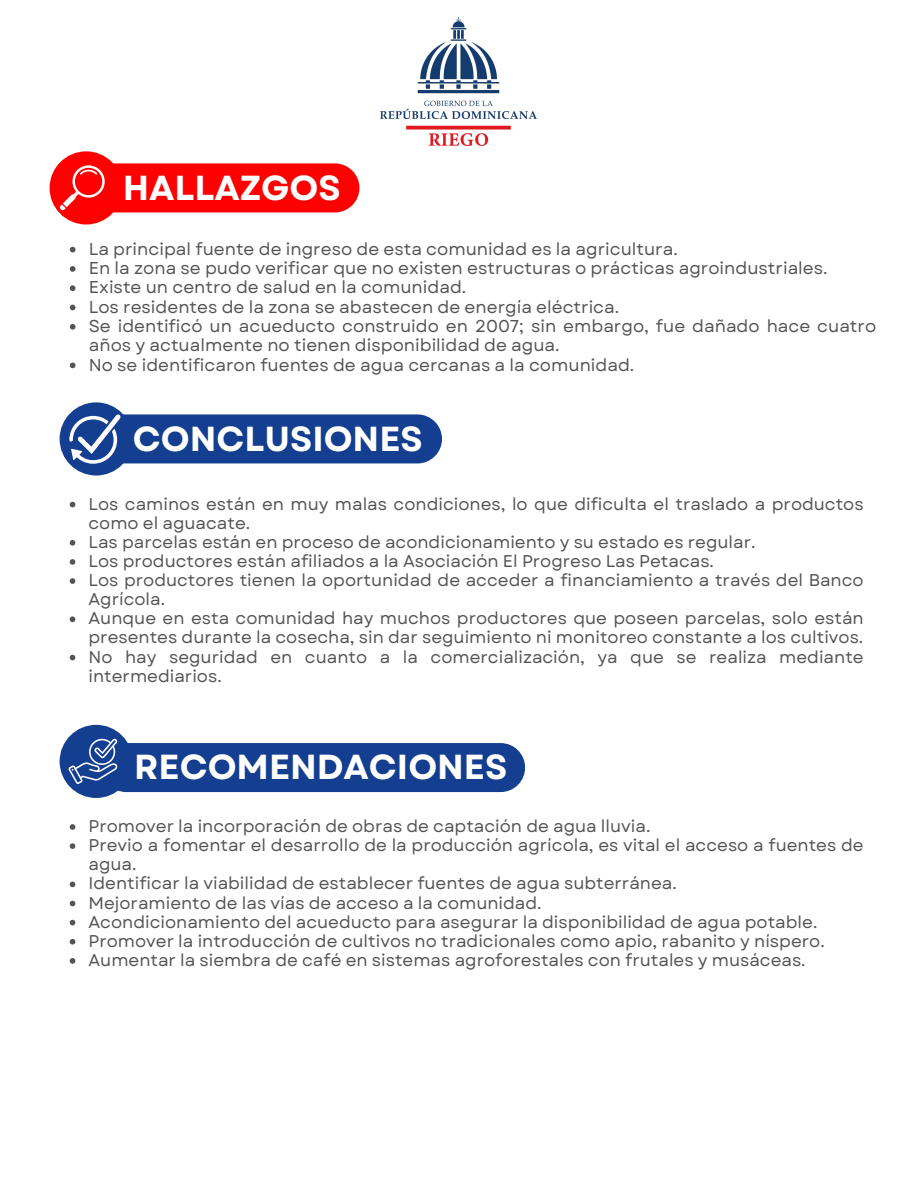
<style>
.page{position:relative;width:918px;height:1188px;background:#fff}
.page>*{position:absolute;margin:0;border:0;box-sizing:border-box;transform-origin:0 0}
.t1{font:700 34.65px "Garet";color:#fff}
.t2{font:17.1px/19.4px "Garet";color:#545454}
.t3{font:16.95px/19.2px "Garet";color:#545454}
</style>
<div class="page">
<img style="left:381px;top:17px;width:156px;height:129px">
<div style="left:50px;top:151px;width:73px;height:74px;background:#f00;border-radius:50%"></div>
<div style="left:83px;top:163px;width:276px;height:49px;background:#f00;border-radius:25px"></div>
<div style="left:60px;top:402px;width:73px;height:74px;background:#143e8f;border-radius:50%"></div>
<div style="left:93px;top:414px;width:349px;height:49px;background:#143e8f;border-radius:25px"></div>
<svg style="left:69px;top:414px;width:52px;height:50px"></svg>
<svg style="left:60px;top:165px;width:45px;height:45px"></svg>
<div style="left:60px;top:725px;width:73px;height:73px;background:#143e8f;border-radius:50%"></div>
<div style="left:102px;top:743px;width:423px;height:49px;background:#143e8f;border-radius:25px"></div>
<svg style="left:68px;top:739px;width:50px;height:45px"></svg>
<svg style="left:70px;top:247px;width:6px;height:5px"></svg>
<svg style="left:70px;top:266px;width:6px;height:6px"></svg>
<svg style="left:70px;top:285px;width:6px;height:6px"></svg>
<svg style="left:70px;top:305px;width:6px;height:5px"></svg>
<svg style="left:70px;top:324px;width:6px;height:6px"></svg>
<svg style="left:70px;top:363px;width:6px;height:5px"></svg>
<svg style="left:70px;top:502px;width:5px;height:5px"></svg>
<svg style="left:70px;top:540px;width:5px;height:6px"></svg>
<svg style="left:70px;top:559px;width:5px;height:6px"></svg>
<svg style="left:70px;top:578px;width:5px;height:6px"></svg>
<svg style="left:70px;top:616px;width:5px;height:6px"></svg>
<svg style="left:70px;top:655px;width:5px;height:5px"></svg>
<svg style="left:70px;top:824px;width:5px;height:6px"></svg>
<svg style="left:70px;top:843px;width:5px;height:6px"></svg>
<svg style="left:70px;top:882px;width:5px;height:5px"></svg>
<svg style="left:70px;top:901px;width:5px;height:5px"></svg>
<svg style="left:70px;top:920px;width:5px;height:5px"></svg>
<svg style="left:70px;top:939px;width:5px;height:6px"></svg>
<svg style="left:70px;top:958px;width:5px;height:6px"></svg>
<p class="t1" style="left:123px;top:163px;width:220px">HALLAZGOS</p>
<p class="t2" style="left:89px;top:239px;width:591px">La principal fuente de ingreso de esta comunidad es la agricultura.</p>
<p class="t2" style="left:89px;top:258px;width:740px">En la zona se pudo verificar que no existen estructuras o prácticas agroindustriales.</p>
<p class="t2" style="left:89px;top:278px;width:379px">Existe un centro de salud en la comunidad.</p>
<p class="t2" style="left:89px;top:297px;width:532px">Los residentes de la zona se abastecen de energía eléctrica.</p>
<p class="t2" style="left:89px;top:316px;width:789px">Se identificó un acueducto construido en 2007; sin embargo, fue dañado hace cuatro años y actualmente no tienen disponibilidad de agua.</p>
<p class="t2" style="left:89px;top:355px;width:547px">No se identificaron fuentes de agua cercanas a la comunidad.</p>
<h1 class="t1" style="left:133px;top:414px;width:291px">CONCLUSIONES</h1>
<h1 class="t3" style="left:89px;top:494px;width:777px">Los caminos están en muy malas condiciones, lo que dificulta el traslado a productos como el aguacate.</h1>
<p class="t3" style="left:89px;top:532px;width:669px">Las parcelas están en proceso de acondicionamiento y su estado es regular.</p>
<p class="t3" style="left:89px;top:552px;width:627px">Los productores están afiliados a la Asociación El Progreso Las Petacas.</p>
<p class="t3" style="left:89px;top:571px;width:777px">Los productores tienen la oportunidad de acceder a financiamiento a través del Banco<br>Agrícola.</p>
<p class="t3" style="left:89px;top:609px;width:777px">Aunque en esta comunidad hay muchos productores que poseen parcelas, solo están presentes durante la cosecha, sin dar seguimiento ni monitoreo constante a los cultivos.</p>
<p class="t3" style="left:89px;top:647px;width:777px">No hay seguridad en cuanto a la comercialización, ya que se realiza mediante intermediarios.</p>
<p class="t1" style="left:134px;top:742px;width:375px">RECOMENDACIONES</p>
<p class="t3" style="left:89px;top:817px;width:563px">Promover la incorporación de obras de captación de agua lluvia.</p>
<p class="t3" style="left:89px;top:836px;width:777px">Previo a fomentar el desarrollo de la producción agrícola, es vital el acceso a fuentes de agua.</p>
<h1 class="t3" style="left:89px;top:874px;width:590px">Identificar la viabilidad de establecer fuentes de agua subterránea.</h1>
<p class="t3" style="left:89px;top:893px;width:455px">Mejoramiento de las vías de acceso a la comunidad.</p>
<p class="t3" style="left:89px;top:912px;width:730px">Acondicionamiento del acueducto para asegurar la disponibilidad de agua potable.</p>
<p class="t3" style="left:89px;top:931px;width:738px">Promover la introducción de cultivos no tradicionales como apio, rabanito y níspero.</p>
<p class="t3" style="left:89px;top:950px;width:719px">Aumentar la siembra de café en sistemas agroforestales con frutales y musáceas.</p>
</div>
